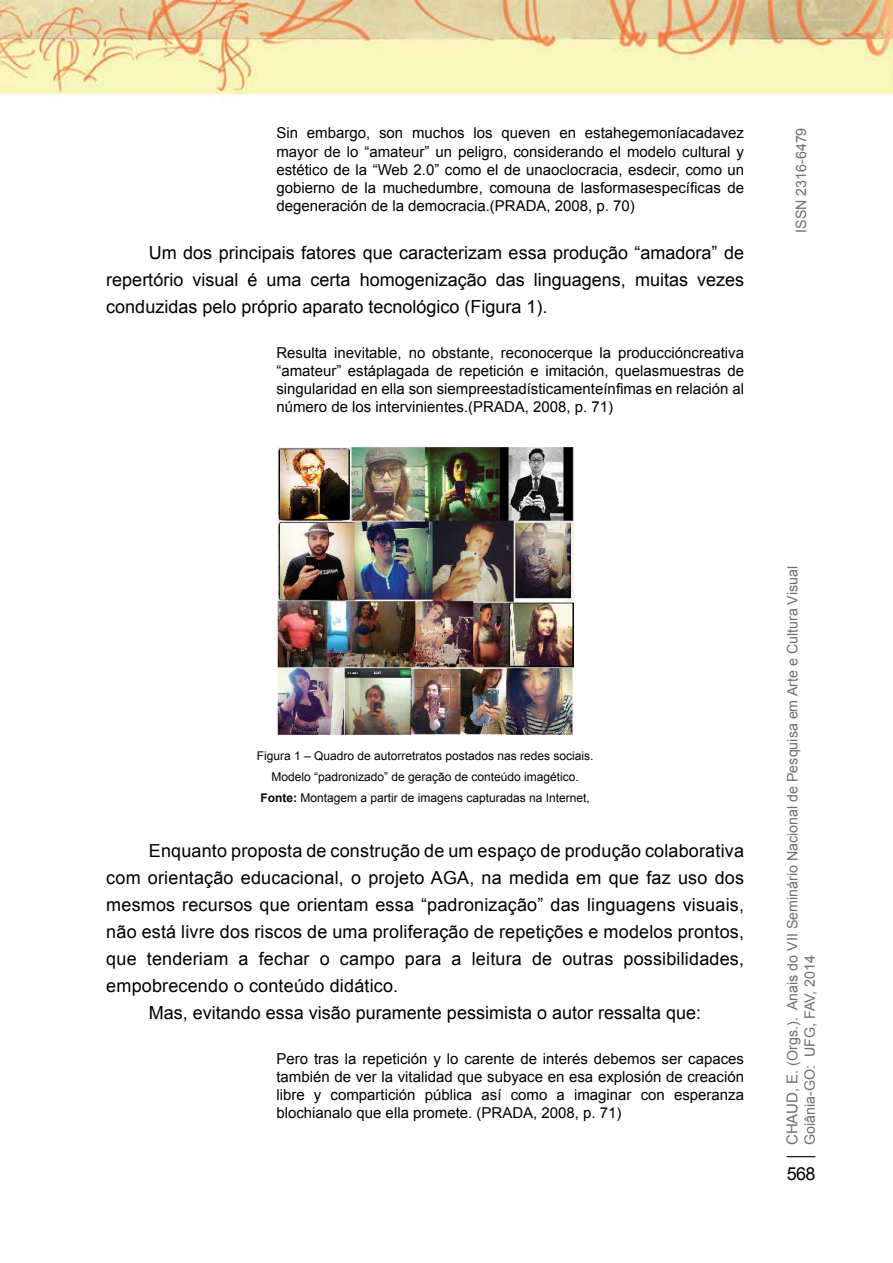
<style>
.page{position:relative;width:893px;height:1263px;background:#fff}
.page>*{position:absolute;margin:0;border:0;box-sizing:border-box;transform-origin:0 0}
.t1{font:18px/27px "Arial";letter-spacing:.01em;color:#000;text-align:justify}
.t2{font:15px/18px "Arial";color:#000;text-align:justify}
.t3{font:14.25px/17.1px "Arial";color:#6d6e71}
.t4{font:12px/20.7px "Arial";color:#000;text-align:center}
.s1{font-weight:700}
.s2{font-size:15px}
</style>
<div class="page">
<svg style="left:787px;top:1156px;width:28px;height:1px"></svg>
<img style="left:0;top:0;width:893px;height:102px">
<img style="left:277px;top:448px;width:296px;height:287px">
<p class="t2" style="left:276px;top:124px;width:469px">Sin embargo, son muchos los queven en estahegemoníacadavez mayor de lo “amateur” un peligro, considerando el modelo cultural y estético de la “Web 2.0” como el de unaoclocracia, esdecir, como un gobierno de la muchedumbre, comouna de lasformasespecíficas de degeneración de la democracia.(PRADA, 2008, p. 70)</p>
<p class="t1" style="left:106px;top:239px;width:639px;text-indent:43px">Um dos principais fatores que caracterizam essa produção “amadora” de repertório visual é uma certa homogenização das linguagens, muitas vezes conduzidas pelo próprio aparato tecnológico (Figura 1).</p>
<p class="t2" style="left:276px;top:344px;width:469px">Resulta inevitable, no obstante, reconocerque la produccióncreativa “amateur” estáplagada de repetición e imitación, quelasmuestras de singularidad en ella son siempreestadísticamenteínfimas en relación al número de los intervinientes.(PRADA, 2008, p. 71)</p>
<p class="t3" style="left:793px;top:233px;width:107px;rotate:-90deg">ISSN 2316-6479</p>
<p class="t4" style="left:257px;top:745px;width:338px">Figura 1 – Quadro de autorretratos postados nas redes sociais.<br>Modelo “padronizado” de geração de conteúdo imagético.<br><span class="s1">Fonte:</span> Montagem a partir de imagens capturadas na Internet,</p>
<p class="t1" style="left:149px;top:837px;width:597px">Enquanto proposta de construção de um espaço de produção colaborativa</p>
<p class="t1" style="left:106px;top:864px;width:639px">com orientação educacional, o projeto AGA, na medida em que faz uso dos</p>
<p class="t1" style="left:106px;top:891px;width:639px">mesmos recursos que orientam essa “padronização” das linguagens visuais,</p>
<p class="t1" style="left:106px;top:918px;width:639px">não está livre dos riscos de uma proliferação de repetições e modelos prontos,</p>
<p class="t1" style="left:106px;top:945px;width:639px">que tenderiam a fechar o campo para a leitura de outras possibilidades,</p>
<p class="t1" style="left:106px;top:972px;width:293px">empobrecendo o conteúdo didático.</p>
<p class="t1" style="left:149px;top:999px;width:554px">Mas, evitando essa visão puramente pessimista o autor ressalta que:</p>
<p class="t2" style="left:276px;top:1050px;width:469px">Pero tras la repetición y lo carente de interés debemos ser capaces también de ver la vitalidad que subyace en esa explosión de creación libre y compartición pública así como a imaginar con esperanza blochianalo que ella promete. (PRADA, 2008, p. 71)</p>
<p class="t3" style="left:784px;top:1145px;width:581px;rotate:-90deg"><span class="s2">Chaud, E</span>. (Orgs.). Anais do VII Seminário Nacional de Pesquisa em Arte e Cultura Visual<br>Goiânia-GO: U FG, FAV, 2014</p>
<p class="t1" style="left:787px;top:1160px;width:30px">568</p>
</div>
